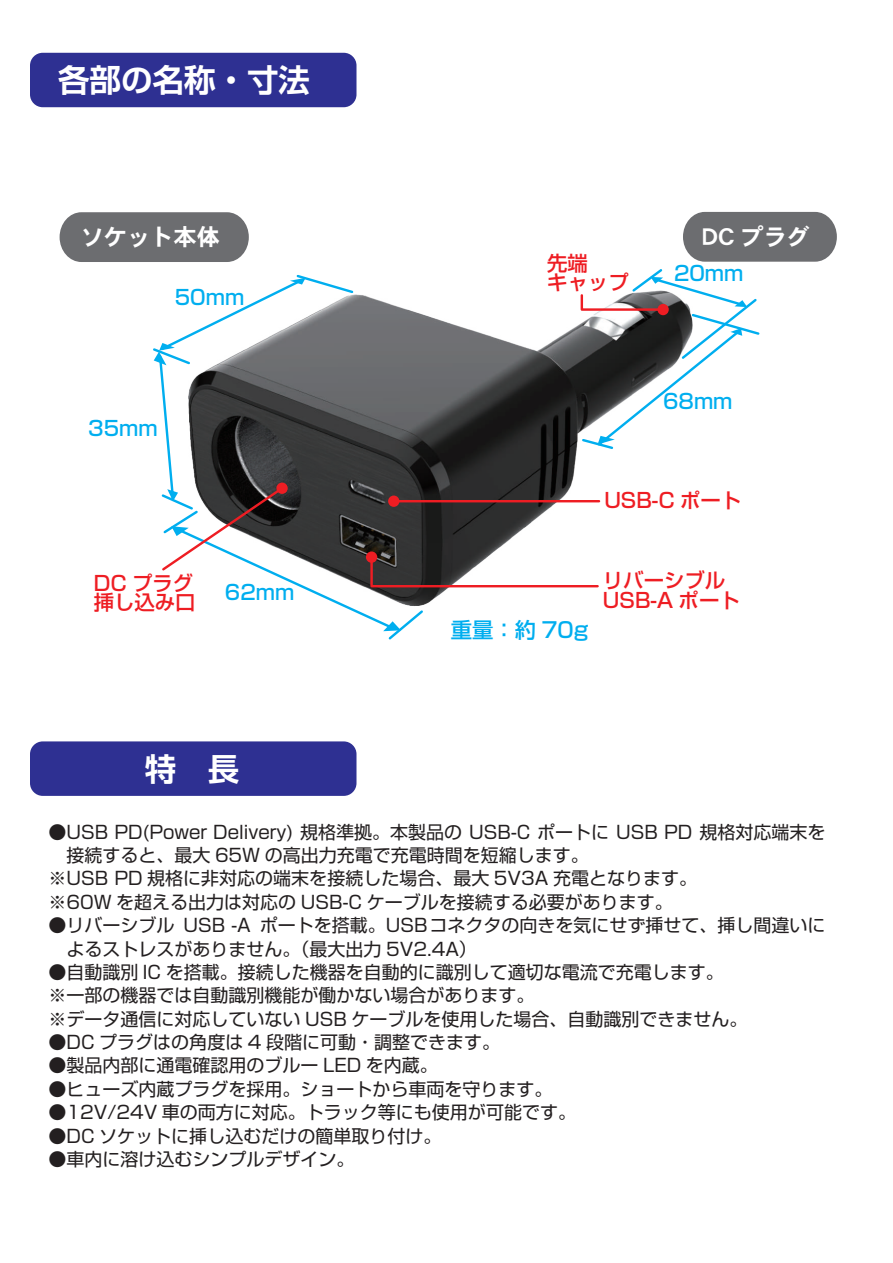
<style>
.page{position:relative;width:893px;height:1263px;background:#fff}
.page>*{position:absolute;margin:0;border:0;box-sizing:border-box;transform-origin:0 0}
.t1{font:700 31.5px "Shin Go Pro De";color:#fff}
.t2{font:23.1px "DFHS Gothic W7 MP RKSJ H";color:#fff}
.t3{font:500 21.3px "Shin Go Pro";color:#00aeef}
.t4{font:500 20.4px/19.6px "Shin Go Pro";color:#ee1d23}
.t5{font:500 20.4px "Shin Go Pro";color:#00aeef}
.t6{font:18px/23.4px "Shin Go Pro";color:#231f20}
.s1{font-weight:500}
</style>
<div class="page">
<div style="left:30px;top:53px;width:326px;height:54px;background:#2e3092;border-radius:13px"></div>
<div style="left:30px;top:741px;width:326px;height:55px;background:#2e3092;border-radius:13px"></div>
<svg style="left:60px;top:212px;width:777px;height:428px"></svg>
<h1 class="t1" style="left:58px;top:54px;width:253px">各部の名称・寸法</h1>
<p class="t2" style="left:81px;top:225px;width:141px">ソケット本体</p>
<p class="t2" style="left:703px;top:225px;width:109px">DC プラグ</p>
<p class="t5" style="left:175px;top:281px;width:71px">50mm</p>
<p class="t5" style="left:88px;top:411px;width:71px">35mm</p>
<p class="t4" style="left:94px;top:571px;width:103px">DC プラグ挿し込み口</p>
<p class="t5" style="left:225px;top:575px;width:71px">62mm</p>
<h1 class="t1" style="left:145px;top:743px;width:96px">特　長</h1>
<p class="t4" style="left:547px;top:251px;width:83px">先端<br>キャップ</p>
<p class="t5" style="left:674px;top:257px;width:71px">20mm</p>
<p class="t5" style="left:663px;top:385px;width:71px">68mm</p>
<p class="t4" style="left:604px;top:488px;width:138px">USB-C ポート</p>
<p class="t3" style="left:451px;top:613px;width:139px">重量：約 70g</p>
<p class="t4" style="left:603px;top:568px;width:138px">リバーシブル<br>USB-A ポート</p>
<p class="t6" style="left:48px;top:818px;width:778px">●USB PD(Power Delivery) 規格準拠。本製品の USB-C ポートに USB PD 規格対応端末を　接続すると、最大 65W の高出力充電で充電時間を短縮します。<br>※USB PD 規格に非対応の端末を接続した場合、最大 5V3A 充電となります。<br><span class="s1">※</span>60W を超える出力は対応の USB-C ケーブルを接続する必要があります。</p>
<p class="t6" style="left:48px;top:911px;width:778px">●リバーシブル USB -A ポートを搭載。USBコネクタの向きを気にせず挿せて、挿し間違いに　よるストレスがありません。（最大出力 5V2.4A）</p>
<p class="t6" style="left:48px;top:958px;width:700px">●自動識別 IC を搭載。接続した機器を自動的に識別して適切な電流で充電します。<br>※一部の機器では自動識別機能が働かない場合があります。<br>※データ通信に対応していない USB ケーブルを使用した場合、自動識別できません。</p>
<p class="t6" style="left:48px;top:1028px;width:453px">●DC プラグはの角度は 4 段階に可動・調整できます。</p>
<p class="t6" style="left:48px;top:1052px;width:391px">●製品内部に通電確認用のブルー LED を内蔵。</p>
<p class="t6" style="left:48px;top:1075px;width:505px">●ヒューズ内蔵プラグを採用。ショートから車両を守ります。</p>
<p class="t6" style="left:48px;top:1098px;width:529px">●12V/24V 車の両方に対応。トラック等にも使用が可能です。</p>
<p class="t6" style="left:48px;top:1122px;width:394px">●DC ソケットに挿し込むだけの簡単取り付け。</p>
<p class="t6" style="left:48px;top:1145px;width:308px">●車内に溶け込むシンプルデザイン。</p>
</div>
